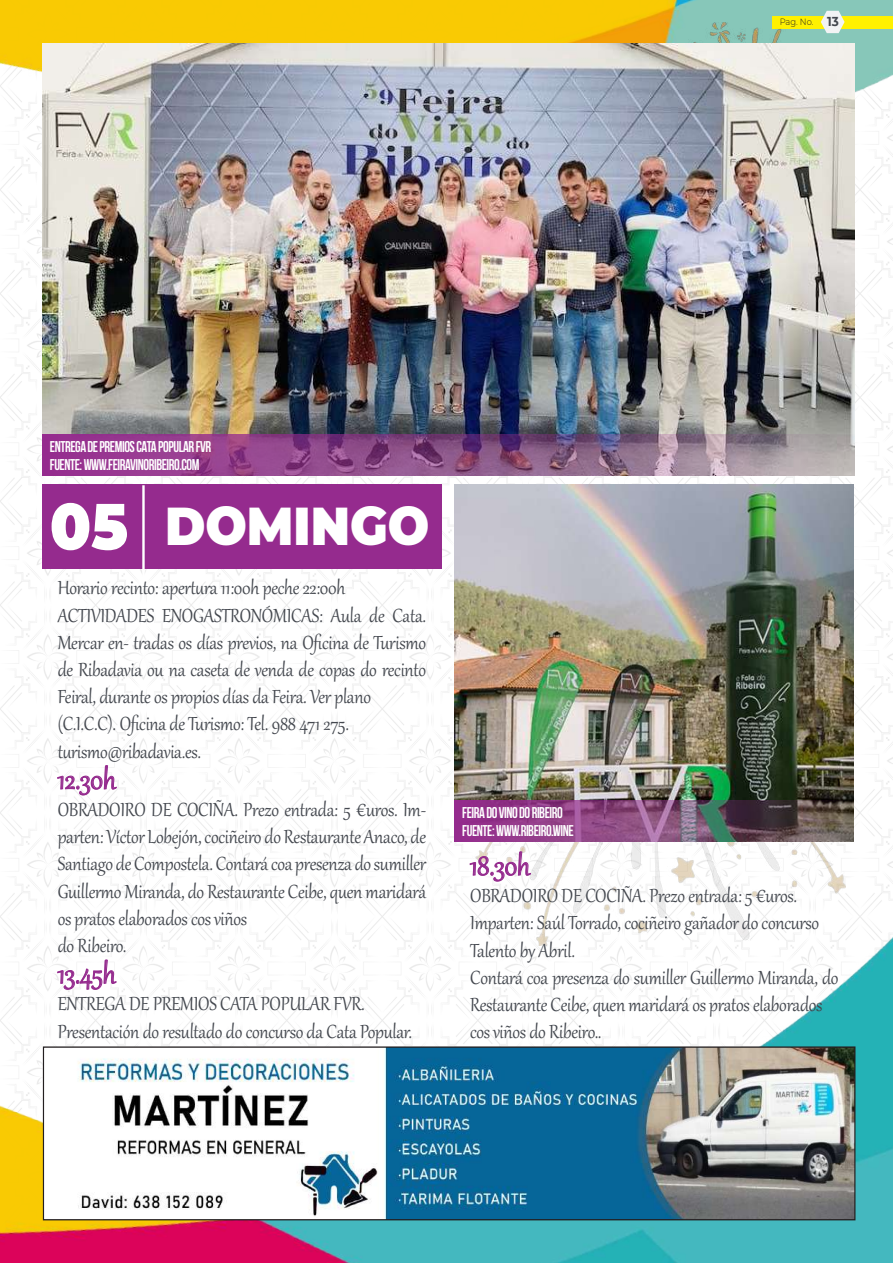
<style>
.page{position:relative;width:893px;height:1263px;background:#fff}
.page>*{position:absolute;margin:0;border:0;box-sizing:border-box;transform-origin:0 0}
.t1{font:900 53.1px "Montserrat";color:#fff;scale:.92 1}
.t2{font:34.95px "Gabriola";letter-spacing:-.01em;color:#952b8e;scale:.92 1}
.t3{font:23.4px/27.2px "Gabriola";letter-spacing:-.01em;color:#43474e;scale:.92 1}
.t4{font:700 15.6px/18.1px "Bebas Neue";letter-spacing:-.03em;color:#fff;scale:.92 1}
.t5{font:300 9px "Montserrat";color:#231f20;scale:.92 1}
.s1{font-weight:700;font-size:12.9px;color:#43474e}
.s2{font-size:64.8px}
</style>
<div class="page">
<img style="left:0;top:226px;width:893px;height:509px">
<img style="left:0;top:0;width:893px;height:223px">
<div style="left:772px;top:16px;width:121px;height:12px;background:#fff101"></div>
<svg style="left:821px;top:11px;width:24px;height:11px"></svg>
<img style="left:0;top:735px;width:893px;height:528px">
<img style="left:459px;top:842px;width:387px;height:103px">
<img style="left:636px;top:22px;width:219px;height:211px">
<img style="left:45px;top:1048px;width:808px;height:170px">
<div style="left:43px;top:1046px;width:812px;height:174px;border:1px solid #231f20"></div>
<img style="left:42px;top:44px;width:812px;height:390px">
<img style="left:42px;top:434px;width:812px;height:41px">
<img style="left:455px;top:485px;width:399px;height:316px">
<img style="left:455px;top:801px;width:399px;height:41px">
<div style="left:42px;top:485px;width:399px;height:84px;background:#952b8e"></div>
<hr style="left:142px;top:485px;width:3px;height:107px;background:#fff">
<p class="t5" style="left:780px;top:16px;width:66px">Pag. No. <span class="s1">13</span></p>
<p class="t4" style="left:50px;top:437px;width:177px">ENTREGA DE PREMIOS CATA POPULAR FVR<br>FUENTE: WWW.FEIRAVINORIBEIRO.COM</p>
<h1 class="t1" style="left:50px;top:486px;width:414px"><span class="s2">05</span> DOMINGO</h1>
<p class="t3" style="left:58px;top:573px;width:402px">Horario recinto: apertura 11:00h peche 22:00h ACTIVIDADES ENOGASTRONÓMICAS: Aula de Cata.<br>Mercar en- tradas os días previos, na Oficina de Turismo de Ribadavia ou na caseta de venda de copas do recinto Feiral, durante os propios días da Feira. Ver plano (C.I.C.C). Oficina de Turismo: Tel. 988 471 275. turismo@ribadavia.es.</p>
<h2 class="t2" style="left:58px;top:756px;width:65px">12.30h</h2>
<p class="t3" style="left:58px;top:794px;width:402px">OBRADOIRO DE COCIÑA. Prezo entrada: 5 €uros. Im&shy;parten: Víctor Lobejón, cociñeiro do Restaurante Anaco, de Santiago de Compostela. Contará coa presenza do sumiller Guillermo Miranda, do Restaurante Ceibe, quen maridará os pratos elaborados cos viños<br>do Ribeiro.</p>
<h2 class="t2" style="left:58px;top:951px;width:65px">13.45h</h2>
<p class="t3" style="left:58px;top:989px;width:387px">ENTREGA DE PREMIOS CATA POPULAR FVR.<br>Presentación do resultado do concurso da Cata Popular.</p>
<p class="t4" style="left:462px;top:803px;width:123px">FEIRA DO VINO DO RIBEIRO<br>FUENTE: WWW.RIBEIRO.WINE</p>
<h2 class="t2" style="left:470px;top:842px;width:67px">18.30h</h2>
<p class="t3" style="left:470px;top:880px;width:402px">OBRADOIRO DE COCIÑA. Prezo entrada: 5 €uros.<br>Imparten: Saúl Torrado, cociñeiro gañador do concurso Talento by Abril.<br>Contará coa presenza do sumiller Guillermo Miranda, do Restaurante Ceibe, quen maridará os pratos elaborados cos viños do Ribeiro..</p>
</div>
